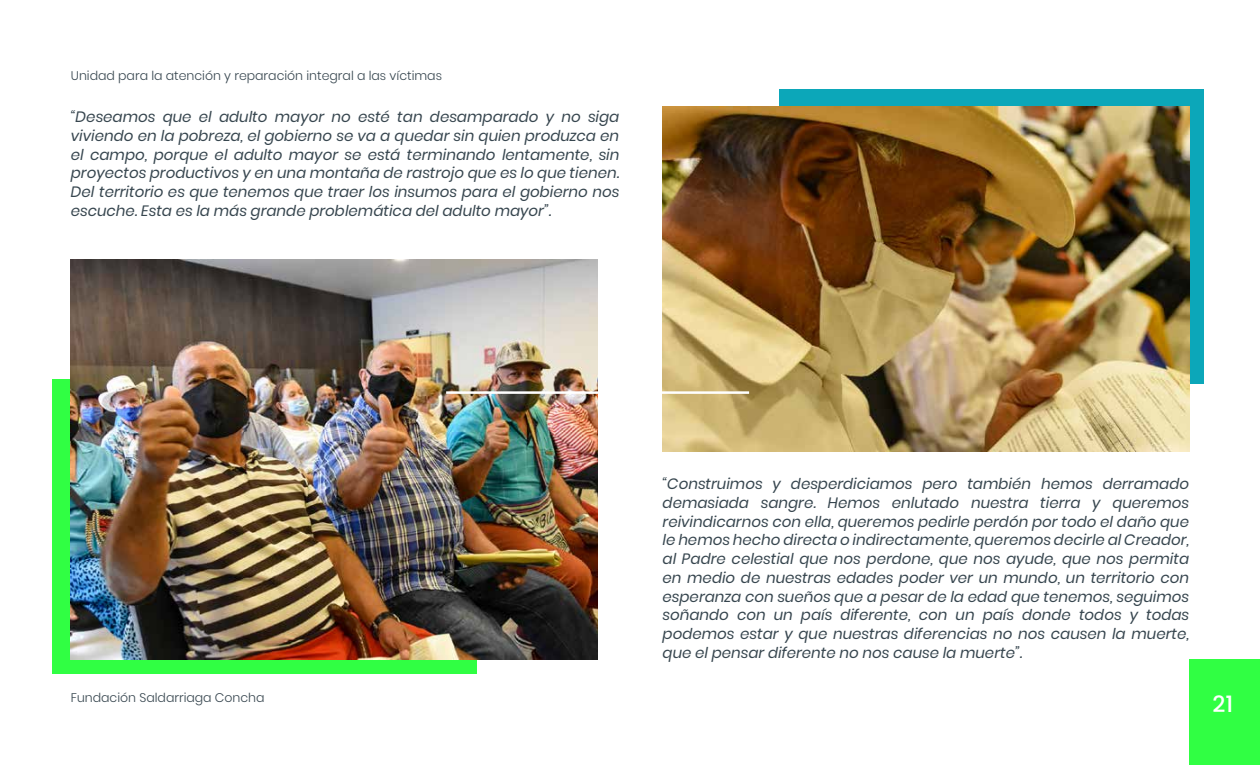
<style>
.page{position:relative;width:1260px;height:765px;background:#fff}
.page>*{position:absolute;margin:0;border:0;box-sizing:border-box;transform-origin:0 0}
.t1{font:500 22.5px "Poppins";color:#fff}
.t2{font:italic 15px/18.8px "Poppins";color:#37464f;text-align:justify}
.t3{font:300 12.5px "Poppins";color:#37464f}
</style>
<div class="page">
<div style="left:1189px;top:659px;width:71px;height:106px;background:#30ff43"></div>
<div style="left:52px;top:379px;width:425px;height:294px;background:#30ff43"></div>
<div style="left:779px;top:89px;width:425px;height:294px;background:#0ca7b9"></div>
<img style="left:663px;top:106px;width:526px;height:345px">
<img style="left:71px;top:260px;width:527px;height:399px">
<hr style="left:446px;top:391px;width:303px;height:3px;background:#fff">
<p class="t3" style="left:71px;top:69px;width:373px">Unidad para la atención y reparación integral a las víctimas</p>
<p class="t2" style="left:71px;top:107px;width:550px">“Deseamos que el adulto mayor no esté tan desamparado y no siga viviendo en la pobreza, el gobierno se va a quedar sin quien produzca en el campo, porque el adulto mayor se está terminando lentamente, sin proyectos productivos y en una montaña de rastrojo que es lo que tienen.<br>Del territorio es que tenemos que traer los insumos para el gobierno nos escuche. Esta es la más grande problemática del adulto mayor”.</p>
<p class="t2" style="left:663px;top:475px;width:528px">“Construimos y desperdiciamos pero también hemos derramado demasiada sangre. Hemos enlutado nuestra tierra y queremos reivindicarnos con ella, queremos pedirle perdón por todo el daño que le hemos hecho directa o indirectamente, queremos decirle al Creador, al Padre celestial que nos perdone, que nos ayude, que nos permita en medio de nuestras edades poder ver un mundo, un territorio con esperanza con sueños que a pesar de la edad que tenemos, seguimos soñando con un país diferente, con un país donde todos y todas podemos estar y que nuestras diferencias no nos causen la muerte, que el pensar diferente no nos cause la muerte”.</p>
<p class="t3" style="left:71px;top:690px;width:195px">Fundación Saldarriaga Concha</p>
<h1 class="t1" style="left:1212px;top:691px;width:22px">21</h1>
</div>
